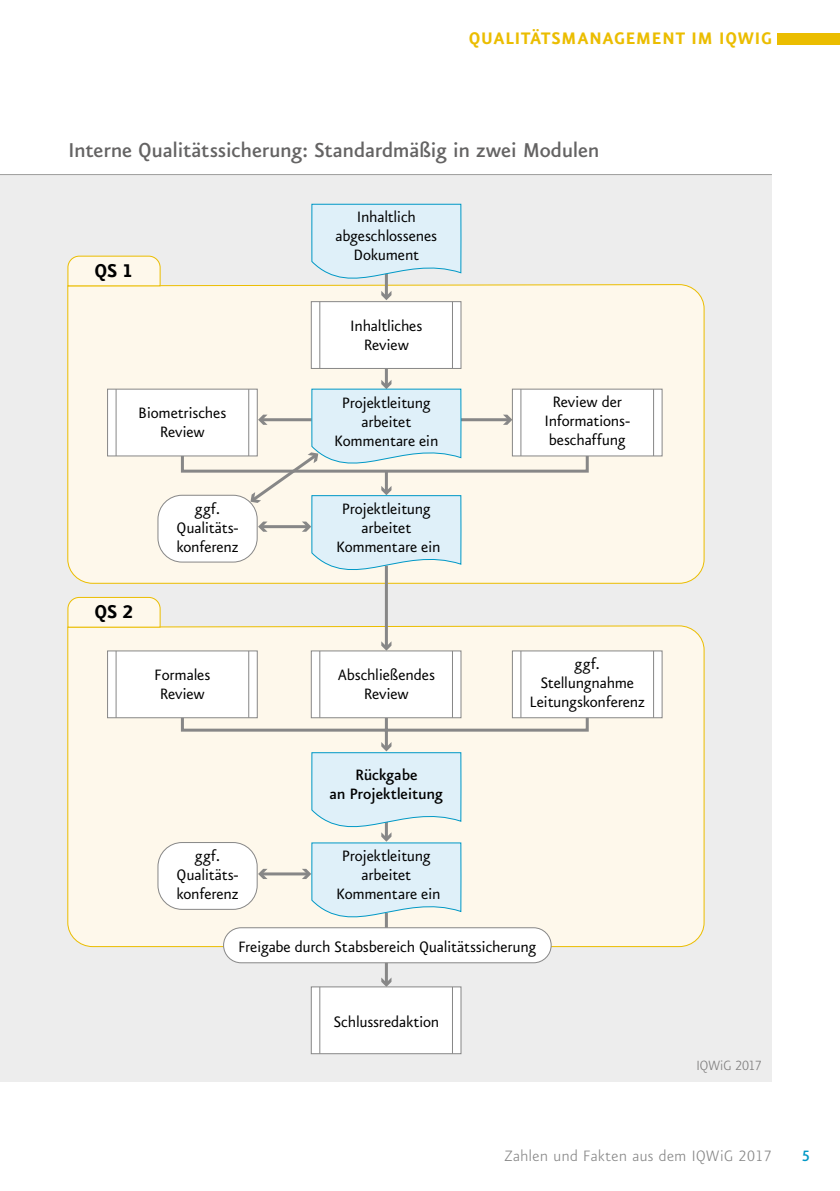
<style>
.page{position:relative;width:840px;height:1191px;background:#fff}
.page>*{position:absolute;margin:0;border:0;box-sizing:border-box;transform-origin:0 0}
.t1{font:500 24px "Eureka Sans CE";letter-spacing:-.015em;color:#646363}
.t2{font:700 22px "Eureka Sans CE";color:#000}
.t3{font:700 20px "Eureka Sans CE";letter-spacing:.025em;color:#ebbd00}
.t4{font:18px/19px "Eureka Sans CE";letter-spacing:-.015em;color:#000;text-align:center}
.t5{font:300 18px "Eureka Sans CE";letter-spacing:.03em;color:#878787}
.t6{font:500 18px/19px "Eureka Sans CE";letter-spacing:-.015em;color:#000;text-align:center}
.t7{font:18px "Eureka Sans CE Medium Caps";color:#0098c6}
.t8{font:300 16px "Eureka Sans CE";color:#7f7e7e}
.s1{font-family:"Eureka Sans CE Bold Caps";font-weight:400}
.s2{font-family:"Eureka Sans CE Light Caps";font-weight:400}
</style>
<div class="page">
<div style="left:0;top:174px;width:771px;height:907px;background:#ededed"></div>
<div style="left:67px;top:625px;width:637px;height:322px;background:#fef8eb"></div>
<hr style="left:384px;top:913px;width:3px;height:70px;background:#878787">
<svg style="left:381px;top:977px;width:10px;height:9px"></svg>
<div style="left:310px;top:650px;width:151px;height:68px;background:#fff;border:1px solid #878787"></div>
<hr style="left:319px;top:651px;width:1px;height:66px;background:#878787">
<hr style="left:451px;top:651px;width:1px;height:66px;background:#878787">
<svg style="left:179px;top:710px;width:411px;height:230px"></svg>
<div style="left:310px;top:986px;width:151px;height:68px;background:#fff;border:1px solid #878787"></div>
<hr style="left:319px;top:987px;width:1px;height:66px;background:#878787">
<hr style="left:451px;top:987px;width:1px;height:66px;background:#878787">
<div style="left:511px;top:650px;width:151px;height:68px;background:#fff;border:1px solid #878787"></div>
<hr style="left:520px;top:651px;width:1px;height:66px;background:#878787">
<hr style="left:652px;top:651px;width:1px;height:66px;background:#878787">
<div style="left:107px;top:650px;width:150px;height:68px;background:#fff;border:1px solid #878787"></div>
<hr style="left:115px;top:651px;width:1px;height:66px;background:#878787">
<hr style="left:248px;top:651px;width:1px;height:66px;background:#878787">
<div style="left:158px;top:842px;width:99px;height:67px;background:#fff;border-radius:24px"></div>
<div style="left:157px;top:842px;width:100px;height:68px;border:1px solid #878787;border-radius:24px"></div>
<svg style="left:67px;top:596px;width:94px;height:32px;background:#fbf2d7"></svg>
<div style="left:67px;top:284px;width:637px;height:300px;background:#fef8eb"></div>
<hr style="left:384px;top:354px;width:3px;height:32px;background:#878787">
<hr style="left:384px;top:565px;width:3px;height:82px;background:#878787">
<svg style="left:381px;top:641px;width:10px;height:9px"></svg>
<div style="left:310px;top:301px;width:151px;height:68px;background:#fff;border:1px solid #878787"></div>
<hr style="left:319px;top:302px;width:1px;height:66px;background:#878787">
<hr style="left:451px;top:302px;width:1px;height:66px;background:#878787">
<svg style="left:310px;top:204px;width:152px;height:98px"></svg>
<svg style="left:179px;top:380px;width:411px;height:213px"></svg>
<div style="left:511px;top:388px;width:151px;height:68px;background:#fff;border:1px solid #878787"></div>
<hr style="left:520px;top:389px;width:1px;height:67px;background:#878787">
<hr style="left:652px;top:389px;width:1px;height:67px;background:#878787">
<div style="left:107px;top:388px;width:150px;height:68px;background:#fff;border:1px solid #878787"></div>
<hr style="left:115px;top:389px;width:1px;height:67px;background:#878787">
<hr style="left:248px;top:389px;width:1px;height:67px;background:#878787">
<div style="left:158px;top:495px;width:99px;height:67px;background:#fff;border-radius:24px"></div>
<div style="left:157px;top:495px;width:100px;height:67px;border:1px solid #878787;border-radius:24px"></div>
<svg style="left:67px;top:255px;width:94px;height:32px;background:#fbf2d7"></svg>
<div style="left:223px;top:927px;width:328px;height:35px;background:#fff;border-radius:18px"></div>
<div style="left:223px;top:927px;width:328px;height:36px;border:1px solid #878787;border-radius:18px"></div>
<div style="left:777px;top:33px;width:62px;height:11px;background:#ebbd00"></div>
<hr style="left:0;top:174px;width:771px;height:1px;background:#9d9d9c">
<p class="t3" style="left:468px;top:28px;width:304px">QUALITÄTSMANAGEMENT IM IQWIG</p>
<h1 class="t1" style="left:68px;top:138px;width:532px">Interne Qualitätssicherung: Standardmäßig in zwei Modulen</h1>
<p class="t2" style="left:95px;top:258px;width:40px">QS <span class="s1">1</span></p>
<p class="t4" style="left:138px;top:404px;width:89px">Biometrisches<br>Review</p>
<p class="t4" style="left:176px;top:499px;width:63px">ggf.<br>Qualitäts&shy;konferenz</p>
<p class="t2" style="left:95px;top:599px;width:40px">QS <span class="s1">2</span></p>
<p class="t4" style="left:154px;top:665px;width:58px">Formales<br>Review</p>
<p class="t4" style="left:176px;top:846px;width:63px">ggf.<br>Qualitäts&shy;konferenz</p>
<p class="t4" style="left:335px;top:208px;width:103px">Inhaltlich abgeschlossenes<br>Dokument</p>
<p class="t4" style="left:350px;top:316px;width:74px">Inhaltliches<br>Review</p>
<p class="t4" style="left:334px;top:393px;width:106px">Projektleitung arbeitet<br>Kommentare ein</p>
<p class="t4" style="left:336px;top:499px;width:106px">Projektleitung arbeitet<br>Kommentare ein</p>
<p class="t4" style="left:337px;top:665px;width:99px">Abschließendes<br>Review</p>
<p class="t6" style="left:329px;top:765px;width:115px">Rückgabe<br>an Projektleitung</p>
<p class="t4" style="left:336px;top:846px;width:106px">Projektleitung arbeitet<br>Kommentare ein</p>
<p class="t4" style="left:544px;top:393px;width:87px">Review der<br>Informations&shy;beschaffung</p>
<p class="t4" style="left:529px;top:655px;width:117px">ggf.<br>Stellungnahme<br>Leitungskonferenz</p>
<p class="t4" style="left:238px;top:937px;width:299px">Freigabe durch Stabsbereich Qualitätssicherung</p>
<p class="t4" style="left:333px;top:1013px;width:107px">Schlussredaktion</p>
<p class="t8" style="left:696px;top:1057px;width:67px">IQWiG <span class="s2">2017</span></p>
<p class="t5" style="left:504px;top:1146px;width:269px">Zahlen und Fakten aus dem IQWiG <span class="s2">2017</span></p>
<p class="t7" style="left:801px;top:1146px;width:10px">5</p>
</div>
